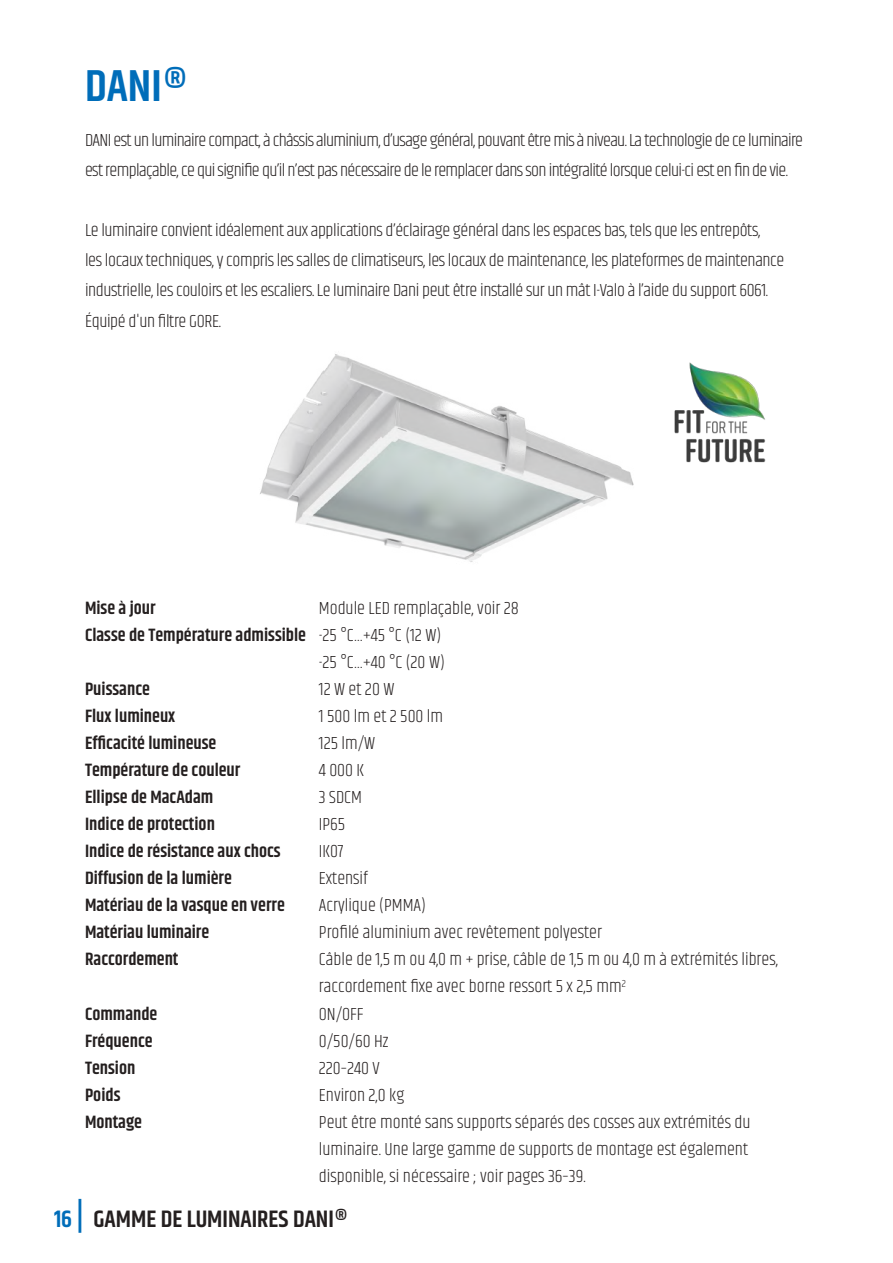
<style>
.page{position:relative;width:893px;height:1263px;background:#fff}
.page>*{position:absolute;margin:0;border:0;box-sizing:border-box;transform-origin:0 0}
.t1{font:600 45px "Khand";color:#006db9}
.t2{font:600 24px "Khand";color:#241f1f}
.t3{font:300 18px/30px "Khand";letter-spacing:-.02em;color:#241f1f}
.t4{font:300 18px/27px "Khand";color:#241f1f}
.t5{font:600 18px "Khand";color:#241f1f}
.s1{font-weight:300}
.s2{color:#006db9}
.s3{font-size:33px;color:#006db9}
</style>
<div class="page">
<img style="left:260px;top:354px;width:374px;height:208px">
<img style="left:674px;top:362px;width:92px;height:101px">
<h1 class="t1" style="left:85px;top:56px;width:104px">DANI®</h1>
<p class="t3" style="left:85px;top:127px;width:720px">DANI est un luminaire compact, à châssis aluminium, d’usage général, pouvant être mis à niveau. La technologie de ce luminaire est remplaçable, ce qui signifie qu’il n’est pas nécessaire de le remplacer dans son intégralité lorsque celui-ci est en fin de vie.</p>
<p class="t3" style="left:85px;top:217px;width:701px">Le luminaire convient idéalement aux applications d’éclairage général dans les espaces bas, tels que les entrepôts,<br>les locaux techniques, y compris les salles de climatiseurs, les locaux de maintenance, les plateformes de maintenance industrielle, les couloirs et les escaliers. Le luminaire Dani peut être installé sur un mât I-Valo à l’aide du support 6061.<br>Équipé d'un filtre GORE.</p>
<p class="t5" style="left:85px;top:596px;width:72px">Mise à jour</p>
<p class="t4" style="left:319px;top:596px;width:202px">Module LED remplaçable, voir 28</p>
<p class="t5" style="left:85px;top:623px;width:358px">Classe de Température admissible <span class="s1">-25 °C…+45 °C (12 W)</span></p>
<p class="t3" style="left:319px;top:648px;width:127px">-25 °C…+40 °C (20 W)</p>
<p class="t5" style="left:85px;top:677px;width:66px">Puissance</p>
<p class="t3" style="left:319px;top:675px;width:77px">12 W et 20 W</p>
<p class="t5" style="left:85px;top:704px;width:92px">Flux lumineux</p>
<p class="t4" style="left:319px;top:704px;width:126px">1 500 lm et 2 500 lm</p>
<p class="t5" style="left:85px;top:731px;width:133px">Efficacité lumineuse</p>
<p class="t3" style="left:319px;top:729px;width:58px">125 lm/W</p>
<p class="t5" style="left:85px;top:758px;width:157px">Température de couleur</p>
<p class="t3" style="left:319px;top:756px;width:47px">4 000 K</p>
<p class="t5" style="left:85px;top:785px;width:130px">Ellipse de MacAdam</p>
<p class="t3" style="left:319px;top:783px;width:45px">3 SDCM</p>
<p class="t5" style="left:85px;top:812px;width:131px">Indice de protection</p>
<p class="t3" style="left:319px;top:810px;width:28px">IP65</p>
<p class="t5" style="left:85px;top:839px;width:197px">Indice de résistance aux chocs</p>
<p class="t3" style="left:319px;top:837px;width:26px">IK07</p>
<p class="t5" style="left:85px;top:866px;width:148px">Diffusion de la lumière</p>
<p class="t4" style="left:319px;top:866px;width:51px">Extensif</p>
<p class="t5" style="left:85px;top:893px;width:201px">Matériau de la vasque en verre</p>
<p class="t4" style="left:319px;top:893px;width:108px">Acrylique (PMMA)</p>
<p class="t5" style="left:85px;top:920px;width:126px">Matériau luminaire</p>
<p class="t4" style="left:319px;top:920px;width:285px">Profilé aluminium avec revêtement polyester</p>
<p class="t5" style="left:85px;top:947px;width:95px">Raccordement</p>
<p class="t4" style="left:319px;top:947px;width:461px">Câble de 1,5 m ou 4,0 m + prise, câble de 1,5 m ou 4,0 m à extrémités libres, raccordement fixe avec borne ressort 5 x 2,5 mm<sup>2</sup></p>
<p class="t5" style="left:85px;top:1001px;width:74px">Commande</p>
<p class="t3" style="left:319px;top:999px;width:46px">ON/OFF</p>
<p class="t5" style="left:85px;top:1028px;width:69px">Fréquence</p>
<p class="t3" style="left:319px;top:1026px;width:71px">0/50/60 Hz</p>
<p class="t5" style="left:85px;top:1055px;width:52px">Tension</p>
<p class="t3" style="left:319px;top:1053px;width:62px">220–240 V</p>
<p class="t5" style="left:85px;top:1082px;width:37px">Poids</p>
<p class="t4" style="left:319px;top:1082px;width:87px">Environ 2,0 kg</p>
<p class="t5" style="left:85px;top:1109px;width:59px">Montage</p>
<p class="t4" style="left:319px;top:1109px;width:433px">Peut être monté sans supports séparés des cosses aux extrémités du luminaire. Une large gamme de supports de montage est également disponible, si nécessaire ; voir pages 36–39.</p>
<h2 class="t2" style="left:54px;top:1203px;width:295px"><span class="s2">16</span> <span class="s3">|</span> GAMME DE LUMINAIRES DANI®</h2>
</div>
